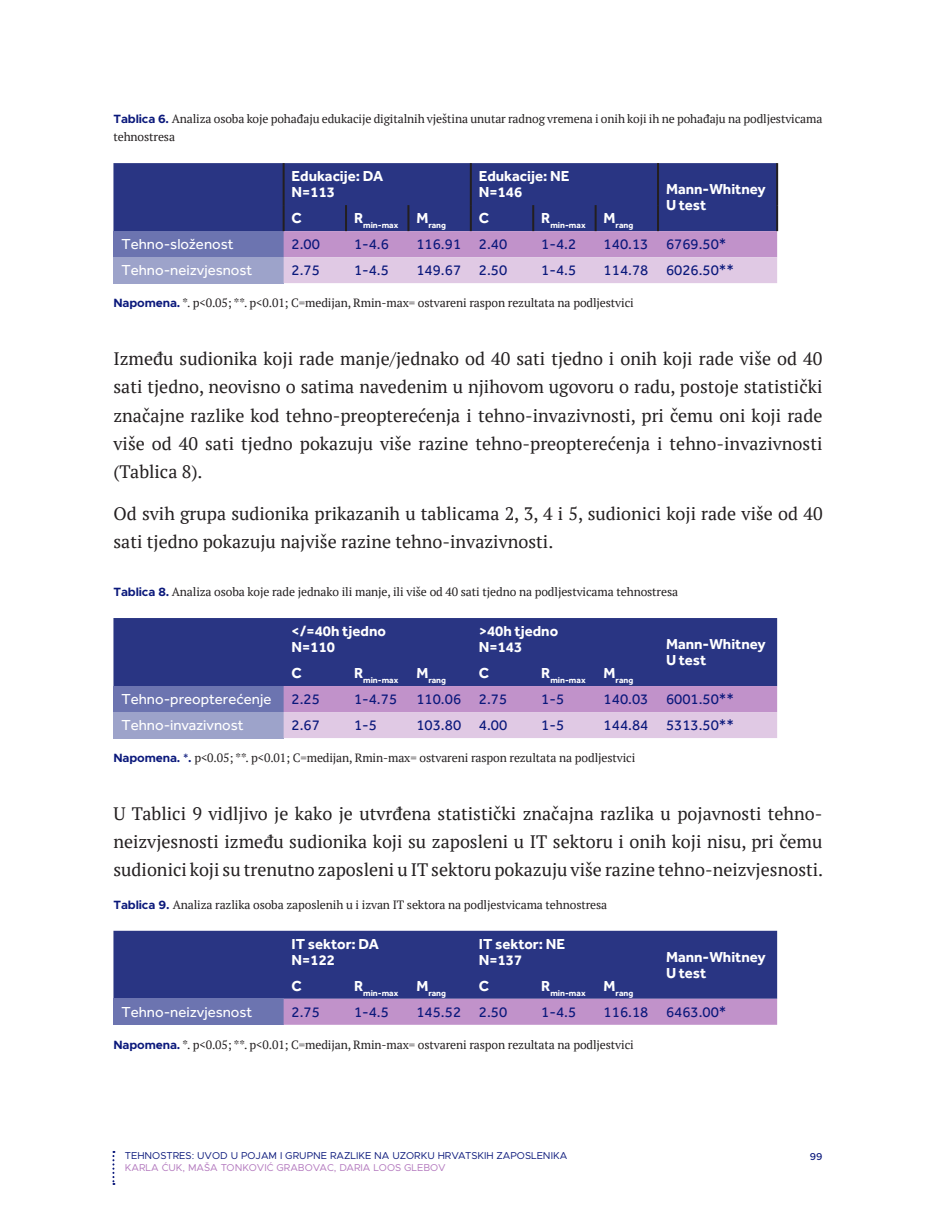
<style>
.page{position:relative;width:936px;height:1219px;background:#fff}
.page>*{position:absolute;margin:0;border:0;box-sizing:border-box;transform-origin:0 0}
.text_body{font:18px/28px "PT Serif";color:#231f20;text-align:justify}
.tab_bleu_text{font:15px "Effra";color:#0a187b}
.tablica_effra_8pt{font:700 15px/16px "Effra";color:#fff}
.tablica_effra_8pt-2{font:15px "Effra";color:#fff}
.potpis_slika_graf{font:12px/18px "PT Serif";letter-spacing:-.01em;color:#231f20}
.t1{font:10px "Metropolis";color:#0a187b}
.t2{font:10px "Metropolis";color:#b277bd}
.t3{font:500 10px "Metropolis";color:#0a187b}
.tablica_effra_8pt-3{font:700 8.8px "Effra";color:#fff}
.s1{font-family:"Metropolis";font-weight:700;color:#0a187b}
</style>
<div class="page">
<svg style="left:113px;top:163px;width:664px;height:120px;background:#6966a4"></svg>
<hr style="left:282px;top:163px;width:2px;height:42px;background:#231f20">
<hr style="left:470px;top:163px;width:2px;height:42px;background:#231f20">
<hr style="left:657px;top:163px;width:2px;height:42px;background:#231f20">
<hr style="left:776px;top:163px;width:2px;height:42px;background:#231f20">
<hr style="left:776px;top:205px;width:2px;height:26px;background:#231f20">
<hr style="left:282px;top:205px;width:2px;height:26px;background:#231f20">
<hr style="left:345px;top:205px;width:2px;height:26px;background:#231f20">
<hr style="left:407px;top:205px;width:2px;height:26px;background:#231f20">
<hr style="left:470px;top:205px;width:2px;height:26px;background:#231f20">
<hr style="left:532px;top:205px;width:2px;height:26px;background:#231f20">
<hr style="left:594px;top:205px;width:2px;height:26px;background:#231f20">
<hr style="left:657px;top:205px;width:2px;height:26px;background:#231f20">
<svg style="left:113px;top:618px;width:664px;height:120px;background:#6965a4"></svg>
<svg style="left:113px;top:931px;width:664px;height:94px;background:#4d4d95"></svg>
<svg style="left:112px;top:1151px;width:2px;height:34px"></svg>
<p class="potpis_slika_graf" style="left:113px;top:110px;width:710px"><span class="s1">Tablica 6.</span> Analiza osoba koje pohađaju edukacije digitalnih vještina unutar radnog vremena i onih koji ih ne pohađaju na podljestvicama tehnostresa</p>
<p class="tablica_effra_8pt" style="left:291px;top:168px;width:93px">Edukacije: DA</p>
<p class="tablica_effra_8pt" style="left:291px;top:184px;width:45px">N=113</p>
<p class="tablica_effra_8pt" style="left:479px;top:168px;width:92px">Edukacije: NE</p>
<p class="tablica_effra_8pt" style="left:479px;top:184px;width:45px">N=146</p>
<p class="tablica_effra_8pt" style="left:666px;top:181px;width:101px">Mann-Whitney<br>U test</p>
<p class="tablica_effra_8pt" style="left:291px;top:210px;width:12px">C</p>
<p class="tablica_effra_8pt-3" style="left:354px;top:220px;width:46px"><sup>R</sup>min-max</p>
<p class="tablica_effra_8pt-3" style="left:416px;top:220px;width:31px"><sup>M</sup>rang</p>
<p class="tablica_effra_8pt" style="left:479px;top:210px;width:12px">C</p>
<p class="tablica_effra_8pt-3" style="left:541px;top:220px;width:46px"><sup>R</sup>min-max</p>
<p class="tablica_effra_8pt-3" style="left:603px;top:220px;width:31px"><sup>M</sup>rang</p>
<p class="tablica_effra_8pt-2" style="left:121px;top:235px;width:114px">Tehno-složenost</p>
<p class="tab_bleu_text" style="left:291px;top:235px;width:30px">2.00</p>
<p class="tab_bleu_text" style="left:354px;top:235px;width:36px">1-4.6</p>
<p class="tab_bleu_text" style="left:416px;top:235px;width:46px">116.91</p>
<p class="tab_bleu_text" style="left:479px;top:235px;width:30px">2.40</p>
<p class="tab_bleu_text" style="left:541px;top:235px;width:36px">1-4.2</p>
<p class="tab_bleu_text" style="left:603px;top:235px;width:46px">140.13</p>
<p class="tab_bleu_text" style="left:666px;top:235px;width:62px">6769.50*</p>
<p class="tablica_effra_8pt-2" style="left:121px;top:261px;width:132px">Tehno-neizvjesnost</p>
<p class="tab_bleu_text" style="left:291px;top:261px;width:30px">2.75</p>
<p class="tab_bleu_text" style="left:354px;top:261px;width:36px">1-4.5</p>
<p class="tab_bleu_text" style="left:416px;top:261px;width:46px">149.67</p>
<p class="tab_bleu_text" style="left:479px;top:261px;width:30px">2.50</p>
<p class="tab_bleu_text" style="left:541px;top:261px;width:36px">1-4.5</p>
<p class="tab_bleu_text" style="left:603px;top:261px;width:46px">114.78</p>
<p class="tab_bleu_text" style="left:666px;top:261px;width:69px">6026.50**</p>
<p class="potpis_slika_graf" style="left:113px;top:294px;width:522px"><span class="s1">Napomena.</span> *. p&lt;0.05; **. p&lt;0.01; C=medijan, Rmin-max= ostvareni raspon rezultata na podljestvici</p>
<p class="text_body" style="left:113px;top:345px;width:710px">Između sudionika koji rade manje/jednako od 40 sati tjedno i onih koji rade više od 40 sati tjedno, neovisno o satima navedenim u njihovom ugovoru o radu, postoje statistički značajne razlike kod tehno-preopterećenja i tehno-invazivnosti, pri čemu oni koji rade više od 40 sati tjedno pokazuju više razine tehno-preopterećenja i tehno-invazivnosti (Tablica 8).</p>
<p class="text_body" style="left:113px;top:499px;width:710px">Od svih grupa sudionika prikazanih u tablicama 2, 3, 4 i 5, sudionici koji rade više od 40 sati tjedno pokazuju najviše razine tehno-invazivnosti.</p>
<p class="potpis_slika_graf" style="left:113px;top:582px;width:566px"><span class="s1">Tablica 8.</span> Analiza osoba koje rade jednako ili manje, ili više od 40 sati tjedno na podljestvicama tehnostresa</p>
<p class="tablica_effra_8pt" style="left:291px;top:623px;width:96px">&lt;/=40h tjedno</p>
<p class="tablica_effra_8pt" style="left:291px;top:639px;width:45px">N=110</p>
<p class="tablica_effra_8pt" style="left:479px;top:623px;width:81px">&gt;40h tjedno</p>
<p class="tablica_effra_8pt" style="left:479px;top:639px;width:45px">N=143</p>
<p class="tablica_effra_8pt" style="left:666px;top:636px;width:101px">Mann-Whitney<br>U test</p>
<p class="tablica_effra_8pt" style="left:291px;top:665px;width:12px">C</p>
<p class="tablica_effra_8pt-3" style="left:354px;top:675px;width:46px"><sup>R</sup>min-max</p>
<p class="tablica_effra_8pt-3" style="left:416px;top:675px;width:31px"><sup>M</sup>rang</p>
<p class="tablica_effra_8pt" style="left:479px;top:665px;width:12px">C</p>
<p class="tablica_effra_8pt-3" style="left:541px;top:675px;width:46px"><sup>R</sup>min-max</p>
<p class="tablica_effra_8pt-3" style="left:603px;top:675px;width:31px"><sup>M</sup>rang</p>
<p class="tablica_effra_8pt-2" style="left:121px;top:690px;width:151px">Tehno-preopterećenje</p>
<p class="tab_bleu_text" style="left:291px;top:690px;width:30px">2.25</p>
<p class="tab_bleu_text" style="left:354px;top:690px;width:45px">1-4.75</p>
<p class="tab_bleu_text" style="left:416px;top:690px;width:46px">110.06</p>
<p class="tab_bleu_text" style="left:479px;top:690px;width:30px">2.75</p>
<p class="tab_bleu_text" style="left:541px;top:690px;width:24px">1-5</p>
<p class="tab_bleu_text" style="left:603px;top:690px;width:46px">140.03</p>
<p class="tab_bleu_text" style="left:666px;top:690px;width:69px">6001.50**</p>
<p class="tablica_effra_8pt-2" style="left:121px;top:716px;width:124px">Tehno-invazivnost</p>
<p class="tab_bleu_text" style="left:291px;top:716px;width:30px">2.67</p>
<p class="tab_bleu_text" style="left:354px;top:716px;width:24px">1-5</p>
<p class="tab_bleu_text" style="left:416px;top:716px;width:46px">103.80</p>
<p class="tab_bleu_text" style="left:479px;top:716px;width:30px">4.00</p>
<p class="tab_bleu_text" style="left:541px;top:716px;width:24px">1-5</p>
<p class="tab_bleu_text" style="left:603px;top:716px;width:46px">144.84</p>
<p class="tab_bleu_text" style="left:666px;top:716px;width:69px">5313.50**</p>
<p class="potpis_slika_graf" style="left:113px;top:749px;width:523px"><span class="s1">Napomena. *.</span> p&lt;0.05; **. p&lt;0.01; C=medijan, Rmin-max= ostvareni raspon rezultata na podljestvici</p>
<p class="text_body" style="left:113px;top:800px;width:711px">U Tablici 9 vidljivo je kako je utvrđena statistički značajna razlika u pojavnosti tehno&shy;neizvjesnosti između sudionika koji su zaposleni u IT sektoru i onih koji nisu, pri čemu sudionici koji su trenutno zaposleni u IT sektoru pokazuju više razine tehno-neizvjesnosti.</p>
<p class="potpis_slika_graf" style="left:113px;top:895px;width:495px"><span class="s1">Tablica 9.</span> Analiza razlika osoba zaposlenih u i izvan IT sektora na podljestvicama tehnostresa</p>
<p class="tablica_effra_8pt" style="left:291px;top:935px;width:89px">IT sektor: DA</p>
<p class="tablica_effra_8pt" style="left:291px;top:951px;width:45px">N=122</p>
<p class="tablica_effra_8pt" style="left:479px;top:935px;width:88px">IT sektor: NE</p>
<p class="tablica_effra_8pt" style="left:479px;top:951px;width:45px">N=137</p>
<p class="tablica_effra_8pt" style="left:666px;top:948px;width:101px">Mann-Whitney<br>U test</p>
<p class="tablica_effra_8pt" style="left:291px;top:977px;width:12px">C</p>
<p class="tablica_effra_8pt-3" style="left:354px;top:987px;width:46px"><sup>R</sup>min-max</p>
<p class="tablica_effra_8pt-3" style="left:416px;top:987px;width:31px"><sup>M</sup>rang</p>
<p class="tablica_effra_8pt" style="left:479px;top:977px;width:12px">C</p>
<p class="tablica_effra_8pt-3" style="left:541px;top:987px;width:46px"><sup>R</sup>min-max</p>
<p class="tablica_effra_8pt-3" style="left:603px;top:987px;width:31px"><sup>M</sup>rang</p>
<p class="tablica_effra_8pt-2" style="left:121px;top:1003px;width:132px">Tehno-neizvjesnost</p>
<p class="tab_bleu_text" style="left:291px;top:1003px;width:30px">2.75</p>
<p class="tab_bleu_text" style="left:354px;top:1003px;width:36px">1-4.5</p>
<p class="tab_bleu_text" style="left:416px;top:1003px;width:46px">145.52</p>
<p class="tab_bleu_text" style="left:479px;top:1003px;width:30px">2.50</p>
<p class="tab_bleu_text" style="left:541px;top:1003px;width:36px">1-4.5</p>
<p class="tab_bleu_text" style="left:603px;top:1003px;width:46px">116.18</p>
<p class="tab_bleu_text" style="left:666px;top:1003px;width:62px">6463.00*</p>
<p class="potpis_slika_graf" style="left:113px;top:1036px;width:522px"><span class="s1">Napomena.</span> *. p&lt;0.05; **. p&lt;0.01; C=medijan, Rmin-max= ostvareni raspon rezultata na podljestvici</p>
<p class="t1" style="left:125px;top:1149px;width:444px">TEHNOSTRES: UVOD U POJAM I GRUPNE RAZLIKE NA UZORKU HRVATSKIH ZAPOSLENIKA</p>
<p class="t3" style="left:809px;top:1150px;width:14px">99</p>
<p class="t2" style="left:125px;top:1161px;width:322px">KARLA ĆUK, MAŠA TONKOVIĆ GRABOVAC, DARIA LOOS GLEBOV</p>
</div>
